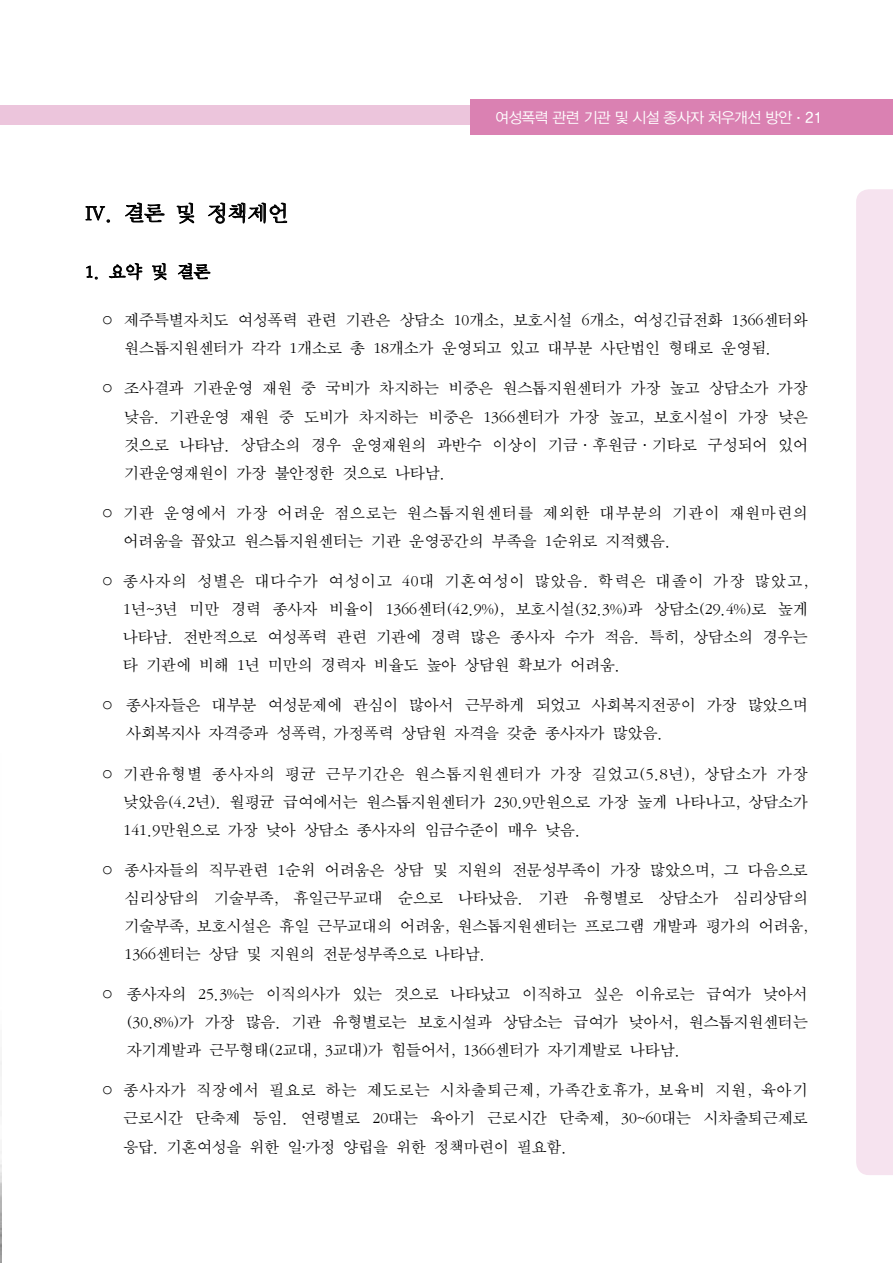
<style>
.page{position:relative;width:893px;height:1263px;background:#fff}
.page>*{position:absolute;margin:0;border:0;box-sizing:border-box;transform-origin:0 0}
.t1{font:22.5px "Sand Sm";color:#000}
.t2{font:18.45px "Sand Sm";color:#000}
.t3{font:16.5px/28px "Sand Sm";color:#000;text-align:justify}
.t4{font:16.5px/28px "Sand Sm";letter-spacing:.06em;color:#000}
.t5{font:15px "YDIYGO320";letter-spacing:-.04em;color:#fff}
.s1{font-family:"Sand Jg"}
.s2{font-family:"YDIYGO330"}
.s3{font-family:"Haansoft Batang"}
</style>
<div class="page">
<img style="left:0;top:1060px;width:1px;height:203px">
<svg style="left:85px;top:206px;width:25px;height:17px"></svg>
<svg style="left:125px;top:202px;width:40px;height:20px"></svg>
<svg style="left:177px;top:202px;width:17px;height:22px"></svg>
<svg style="left:208px;top:202px;width:79px;height:22px"></svg>
<svg style="left:86px;top:266px;width:12px;height:14px"></svg>
<svg style="left:109px;top:263px;width:33px;height:17px"></svg>
<svg style="left:152px;top:263px;width:15px;height:18px"></svg>
<svg style="left:178px;top:263px;width:32px;height:16px"></svg>
<div style="left:0;top:105px;width:893px;height:20px;background:#ecc5dc"></div>
<div style="left:856px;top:189px;width:37px;height:986px;background:#f6e3ef"></div>
<div style="left:471px;top:99px;width:422px;height:36px;background:#da81b2"></div>
<p class="t5" style="left:495px;top:109px;width:328px">여성폭력 관련 기관 및 시설 종사자 처우개선 방안<span class="s1">·</span><span class="s2">21</span></p>
<h1 class="t1" style="left:85px;top:203px;width:205px">Ⅳ. 결론 및 정책제언</h1>
<p class="t2" style="left:85px;top:263px;width:127px">1. 요약 및 결론</p>
<p class="t3" style="left:124px;top:307px;width:685px;text-indent:-24px">○ 제주특별자치도 여성폭력 관련 기관은 상담소 10개소, 보호시설 6개소, 여성긴급전화 1366센터와 원스톱지원센터가 각각 1개소로 총 18개소가 운영되고 있고 대부분 사단법인 형태로 운영됨.</p>
<p class="t3" style="left:124px;top:375px;width:685px;text-indent:-24px">○ 조사결과 기관운영 재원 중 국비가 차지하는 비중은 원스톱지원센터가 가장 높고 상담소가 가장 낮음. 기관운영 재원 중 도비가 차지하는 비중은 1366센터가 가장 높고, 보호시설이 가장 낮은 것으로 나타남. 상담소의 경우 운영재원의 과반수 이상이 기금·후원금·기타로 구성되어 있어 기관운영재원이 가장 불안정한 것으로 나타남.</p>
<p class="t4" style="left:123px;top:499px;width:686px;text-indent:-23px">○ 기관 운영에서 가장 어려운 점으로는 원스톱지원센터를 제외한 대부분의 기관이 재원마련의 어려움을 꼽았고 원스톱지원센터는 기관 운영공간의 부족을 1순위로 지적했음.</p>
<p class="t3" style="left:123px;top:567px;width:686px;text-indent:-23px">○ 종사자의 성별은 대다수가 여성이고 40대 기혼여성이 많았음. 학력은 대졸이 가장 많았고, 1년~3년 미만 경력 종사자 비율이 1366센터(42.9%), 보호시설(32.3%)과 상담소(29.4%)로 높게 나타남. 전반적으로 여성폭력 관련 기관에 경력 많은 종사자 수가 적음. 특히, 상담소의 경우는 타 기관에 비해 1년 미만의 경력자 비율도 높아 상담원 확보가 어려움.</p>
<p class="t3" style="left:126px;top:692px;width:683px;text-indent:-26px">○ 종사자들은 대부분 여성문제에 관심이 많아서 근무하게 되었고 사회복지전공이 가장 많았으며 사회복지사 자격증과 성폭력, 가정폭력 상담원 자격을 갖춘 종사자가 많았음.</p>
<p class="t3" style="left:123px;top:760px;width:686px;text-indent:-23px">○ 기관유형별 종사자의 평균 근무기간은 원스톱지원센터가 가장 길었고(5.8년), 상담소가 가장 낮았음(4.2년). 월평균 급여에서는 원스톱지원센터가 230.9만원으로 가장 높게 나타나고, 상담소가 141.9만원으로 가장 낮아 상담소 종사자의 임금수준이 매우 낮음.</p>
<p class="t3" style="left:125px;top:856px;width:685px;text-indent:-24px">○ 종사자들의 직무관련 1순위 어려움은 상담 및 지원의 전문성부족이 가장 많았으며, 그 다음으로 심리상담의 기술부족, 휴일근무교대 순으로 나타났음. 기관 유형별로 상담소가 심리상담의 기술부족, 보호시설은 휴일 근무교대의 어려움, 원스톱지원센터는 프로그램 개발과 평가의 어려움, 1366센터는 상담 및 지원의 전문성부족으로 나타남.</p>
<p class="t3" style="left:127px;top:981px;width:683px;text-indent:-27px">○ 종사자의 25.3%는 이직의사가 있는 것으로 나타났고 이직하고 싶은 이유로는 급여가 낮아서 (30.8%)가 가장 많음. 기관 유형별로는 보호시설과 상담소는 급여가 낮아서, 원스톱지원센터는 자기계발과 근무형태(2교대, 3교대)가 힘들어서, 1366센터가 자기계발로 나타남.</p>
<p class="t3" style="left:124px;top:1077px;width:686px;text-indent:-23px">○ 종사자가 직장에서 필요로 하는 제도로는 시차출퇴근제, 가족간호휴가, 보육비 지원, 육아기 근로시간 단축제 등임. 연령별로 20대는 육아기 근로시간 단축제, 30~60대는 시차출퇴근제로 응답. 기혼여성을 위한 일<span class="s3">․</span>가정 양립을 위한 정책마련이 필요함.</p>
</div>
